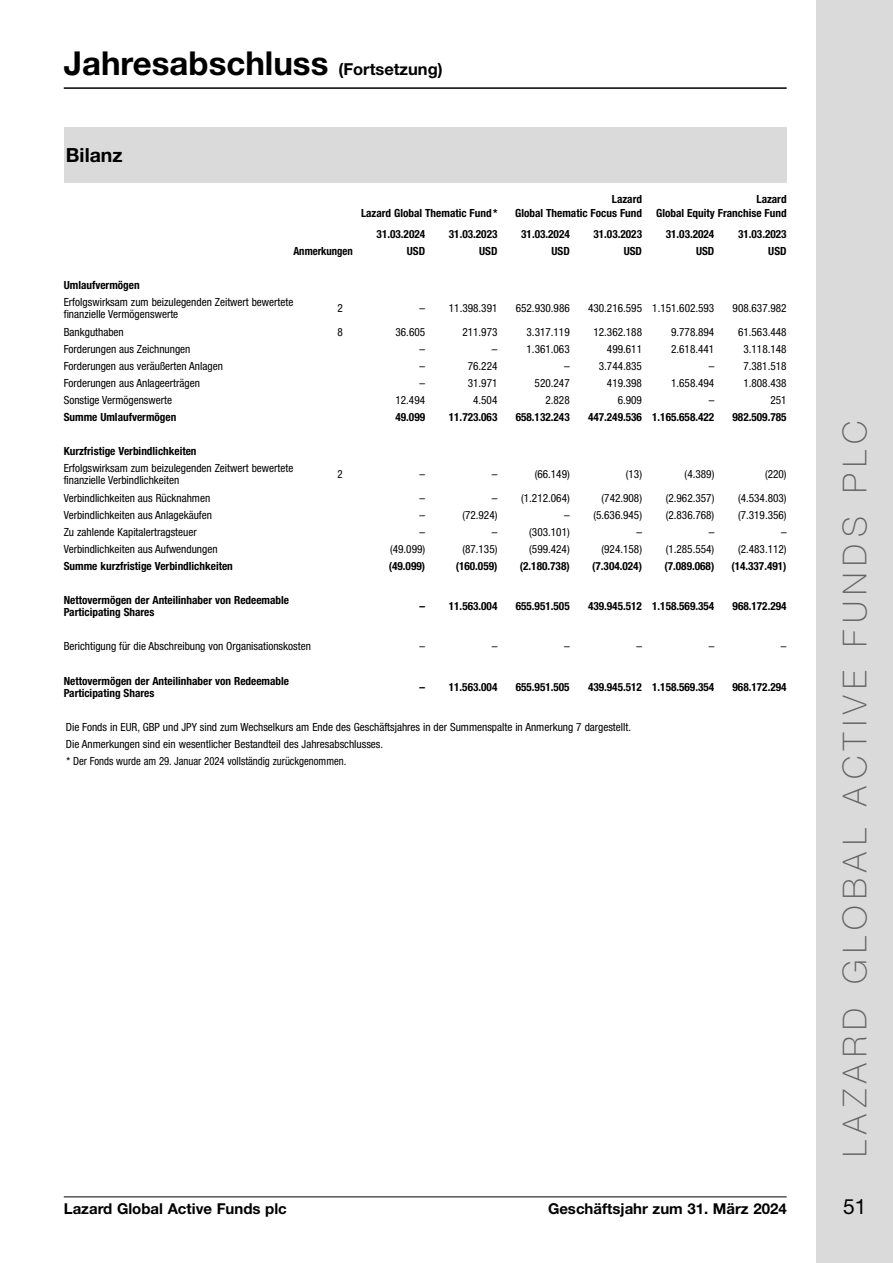
<style>
.page{position:relative;width:893px;height:1263px;background:#fff}
.page>*{position:absolute;margin:0;border:0;box-sizing:border-box;transform-origin:0 0}
.t1{font:700 33px "Helvetica Neue LT Std";color:#000}
.t2{font:100 33px "Helvetica Neue LT Std";letter-spacing:.2em;color:#646363}
.t3{font:21px "Helvetica Neue LT Std";color:#000}
.t4{font:700 19.5px "Helvetica Neue LT Std";color:#000}
.t5{font:700 15px "Helvetica Neue LT Std";color:#000}
.t6{font:condensed 11.25px/12px "Helvetica Neue LT Std";color:#000}
.t7{font:700 condensed 11.25px/13.5px "Helvetica Neue LT Std";color:#000;text-align:right}
.t8{font:700 condensed 11.25px "Helvetica Neue LT Std";color:#000;scale:.95 1}
.t9{font:condensed 11.25px "Helvetica Neue LT Std";color:#000;scale:.95 1}
.s1{font-size:16.5px}
</style>
<div class="page">
<div style="left:816px;top:0;width:77px;height:1263px;background:#dadada"></div>
<hr style="left:64px;top:1196px;width:723px;height:1px;background:#000">
<hr style="left:64px;top:87px;width:723px;height:2px;background:#000">
<div style="left:64px;top:128px;width:723px;height:55px;background:#dadada"></div>
<h1 class="t1" style="left:64px;top:42px;width:380px">Jahresabschluss <span class="s1">(Fortsetzung)</span></h1>
<h3 class="t4" style="left:66px;top:143px;width:58px">Bilanz</h3>
<p class="t7" style="left:361px;top:206px;width:138px">Lazard Global Thematic Fund *</p>
<p class="t7" style="left:515px;top:192px;width:128px">Lazard<br>Global Thematic Focus Fund</p>
<p class="t7" style="left:656px;top:192px;width:132px">Lazard<br>Global Equity Franchise Fund</p>
<p class="t7" style="left:377px;top:227px;width:50px">31.03.2024</p>
<p class="t7" style="left:449px;top:227px;width:50px">31.03.2023</p>
<p class="t7" style="left:521px;top:227px;width:50px">31.03.2024</p>
<p class="t7" style="left:593px;top:227px;width:50px">31.03.2023</p>
<p class="t7" style="left:666px;top:227px;width:50px">31.03.2024</p>
<p class="t7" style="left:738px;top:227px;width:50px">31.03.2023</p>
<p class="t8" style="left:293px;top:244px;width:64px">Anmerkungen</p>
<p class="t7" style="left:407px;top:244px;width:20px">USD</p>
<p class="t7" style="left:479px;top:244px;width:20px">USD</p>
<p class="t7" style="left:551px;top:244px;width:20px">USD</p>
<p class="t7" style="left:624px;top:244px;width:20px">USD</p>
<p class="t7" style="left:696px;top:244px;width:20px">USD</p>
<p class="t7" style="left:768px;top:244px;width:20px">USD</p>
<p class="t7" style="left:64px;top:278px;width:77px">Umlaufvermögen</p>
<p class="t6" style="left:64px;top:296px;width:231px">Erfolgswirksam zum beizulegenden Zeitwert bewertete finanzielle Vermögenswerte</p>
<p class="t6" style="left:337px;top:302px;width:7px">2</p>
<p class="t6" style="left:420px;top:302px;width:79px">– 11.398.391</p>
<p class="t6" style="left:516px;top:302px;width:55px">652.930.986</p>
<p class="t6" style="left:588px;top:302px;width:128px">430.216.595 1.151.602.593</p>
<p class="t6" style="left:733px;top:302px;width:55px">908.637.982</p>
<p class="t6" style="left:64px;top:326px;width:61px">Bankguthaben</p>
<p class="t6" style="left:337px;top:326px;width:7px">8</p>
<p class="t6" style="left:395px;top:326px;width:31px">36.605</p>
<p class="t6" style="left:462px;top:326px;width:37px">211.973</p>
<p class="t6" style="left:527px;top:326px;width:45px">3.317.119</p>
<p class="t6" style="left:593px;top:326px;width:50px">12.362.188</p>
<p class="t6" style="left:671px;top:326px;width:45px">9.778.894</p>
<p class="t6" style="left:738px;top:326px;width:50px">61.563.448</p>
<p class="t6" style="left:64px;top:343px;width:128px">Forderungen aus Zeichnungen</p>
<p class="t6" style="left:420px;top:343px;width:7px">–</p>
<p class="t6" style="left:492px;top:343px;width:7px">–</p>
<p class="t6" style="left:527px;top:343px;width:45px">1.361.063</p>
<p class="t6" style="left:607px;top:343px;width:37px">499.611</p>
<p class="t6" style="left:671px;top:343px;width:45px">2.618.441</p>
<p class="t6" style="left:743px;top:343px;width:45px">3.118.148</p>
<p class="t6" style="left:64px;top:360px;width:161px">Forderungen aus veräußerten Anlagen</p>
<p class="t6" style="left:420px;top:360px;width:7px">–</p>
<p class="t6" style="left:468px;top:360px;width:31px">76.224</p>
<p class="t6" style="left:564px;top:360px;width:7px">–</p>
<p class="t6" style="left:599px;top:360px;width:45px">3.744.835</p>
<p class="t6" style="left:709px;top:360px;width:7px">–</p>
<p class="t6" style="left:743px;top:360px;width:45px">7.381.518</p>
<p class="t6" style="left:64px;top:377px;width:138px">Forderungen aus Anlageerträgen</p>
<p class="t6" style="left:420px;top:377px;width:7px">–</p>
<p class="t6" style="left:468px;top:377px;width:31px">31.971</p>
<p class="t6" style="left:535px;top:377px;width:37px">520.247</p>
<p class="t6" style="left:607px;top:377px;width:37px">419.398</p>
<p class="t6" style="left:671px;top:377px;width:45px">1.658.494</p>
<p class="t6" style="left:743px;top:377px;width:45px">1.808.438</p>
<p class="t6" style="left:64px;top:394px;width:110px">Sonstige Vermögenswerte</p>
<p class="t6" style="left:395px;top:394px;width:31px">12.494</p>
<p class="t6" style="left:473px;top:394px;width:26px">4.504</p>
<p class="t6" style="left:545px;top:394px;width:26px">2.828</p>
<p class="t6" style="left:618px;top:394px;width:26px">6.909</p>
<p class="t6" style="left:709px;top:394px;width:7px">–</p>
<p class="t6" style="left:770px;top:394px;width:18px">251</p>
<p class="t7" style="left:64px;top:410px;width:114px">Summe Umlaufvermögen</p>
<p class="t7" style="left:395px;top:410px;width:31px">49.099</p>
<p class="t7" style="left:449px;top:410px;width:50px">11.723.063</p>
<p class="t7" style="left:516px;top:410px;width:55px">658.132.243</p>
<p class="t7" style="left:588px;top:410px;width:128px">447.249.536 1.165.658.422</p>
<p class="t7" style="left:733px;top:410px;width:55px">982.509.785</p>
<p class="t7" style="left:64px;top:444px;width:134px">Kurzfristige Verbindlichkeiten</p>
<p class="t6" style="left:64px;top:462px;width:231px">Erfolgswirksam zum beizulegenden Zeitwert bewertete finanzielle Verbindlichkeiten</p>
<p class="t9" style="left:338px;top:468px;width:7px">2</p>
<p class="t6" style="left:420px;top:468px;width:7px">–</p>
<p class="t6" style="left:492px;top:468px;width:7px">–</p>
<p class="t6" style="left:535px;top:468px;width:37px">(66.149)</p>
<p class="t6" style="left:626px;top:468px;width:18px">(13)</p>
<p class="t6" style="left:685px;top:468px;width:31px">(4.389)</p>
<p class="t6" style="left:765px;top:468px;width:23px">(220)</p>
<p class="t6" style="left:64px;top:491px;width:148px">Verbindlichkeiten aus Rücknahmen</p>
<p class="t6" style="left:420px;top:491px;width:7px">–</p>
<p class="t6" style="left:492px;top:491px;width:79px">– (1.212.064)</p>
<p class="t6" style="left:602px;top:491px;width:42px">(742.908)</p>
<p class="t6" style="left:666px;top:491px;width:50px">(2.962.357)</p>
<p class="t6" style="left:738px;top:491px;width:50px">(4.534.803)</p>
<p class="t6" style="left:64px;top:508px;width:150px">Verbindlichkeiten aus Anlagekäufen</p>
<p class="t6" style="left:420px;top:508px;width:7px">–</p>
<p class="t6" style="left:462px;top:508px;width:37px">(72.924)</p>
<p class="t6" style="left:564px;top:508px;width:79px">– (5.636.945)</p>
<p class="t6" style="left:666px;top:508px;width:50px">(2.836.768)</p>
<p class="t6" style="left:738px;top:508px;width:50px">(7.319.356)</p>
<p class="t6" style="left:64px;top:525px;width:134px">Zu zahlende Kapitalertragsteuer</p>
<p class="t6" style="left:420px;top:525px;width:7px">–</p>
<p class="t6" style="left:492px;top:525px;width:7px">–</p>
<p class="t6" style="left:529px;top:525px;width:42px">(303.101)</p>
<p class="t6" style="left:636px;top:525px;width:7px">–</p>
<p class="t6" style="left:709px;top:525px;width:7px">–</p>
<p class="t6" style="left:781px;top:525px;width:7px">–</p>
<p class="t6" style="left:64px;top:542px;width:155px">Verbindlichkeiten aus Aufwendungen</p>
<p class="t6" style="left:390px;top:542px;width:37px">(49.099)</p>
<p class="t6" style="left:462px;top:542px;width:37px">(87.135)</p>
<p class="t6" style="left:529px;top:542px;width:42px">(599.424)</p>
<p class="t6" style="left:601px;top:542px;width:42px">(924.158)</p>
<p class="t6" style="left:666px;top:542px;width:50px">(1.285.554)</p>
<p class="t6" style="left:738px;top:542px;width:50px">(2.483.112)</p>
<p class="t7" style="left:64px;top:559px;width:171px">Summe kurzfristige Verbindlichkeiten</p>
<p class="t7" style="left:389px;top:559px;width:38px">(49.099)</p>
<p class="t7" style="left:456px;top:559px;width:43px">(160.059)</p>
<p class="t7" style="left:520px;top:559px;width:51px">(2.180.738)</p>
<p class="t7" style="left:592px;top:559px;width:51px">(7.304.024)</p>
<p class="t7" style="left:664px;top:559px;width:51px">(7.089.068)</p>
<p class="t7" style="left:731px;top:559px;width:57px">(14.337.491)</p>
<p class="t7" style="left:64px;top:594px;width:227px;line-height:12px;text-align:left">Nettovermögen der Anteilinhaber von Redeemable<br>Participating Shares</p>
<p class="t7" style="left:420px;top:599px;width:79px">– 11.563.004</p>
<p class="t7" style="left:516px;top:599px;width:55px">655.951.505</p>
<p class="t7" style="left:588px;top:599px;width:128px">439.945.512 1.158.569.354</p>
<p class="t7" style="left:733px;top:599px;width:55px">968.172.294</p>
<p class="t6" style="left:64px;top:640px;width:249px">Berichtigung für die Abschreibung von Organisationskosten</p>
<p class="t6" style="left:419px;top:640px;width:7px">–</p>
<p class="t6" style="left:492px;top:640px;width:7px">–</p>
<p class="t6" style="left:564px;top:640px;width:7px">–</p>
<p class="t6" style="left:636px;top:640px;width:7px">–</p>
<p class="t6" style="left:709px;top:640px;width:7px">–</p>
<p class="t6" style="left:781px;top:640px;width:7px">–</p>
<p class="t7" style="left:64px;top:675px;width:227px;line-height:12px;text-align:left">Nettovermögen der Anteilinhaber von Redeemable<br>Participating Shares</p>
<p class="t7" style="left:419px;top:680px;width:79px">– 11.563.004</p>
<p class="t7" style="left:516px;top:680px;width:55px">655.951.505</p>
<p class="t7" style="left:588px;top:680px;width:128px">439.945.512 1.158.569.354</p>
<p class="t7" style="left:733px;top:680px;width:55px">968.172.294</p>
<p class="t6" style="left:66px;top:719px;width:567px;line-height:16.8px">Die Fonds in EUR, GBP und JPY sind zum Wechselkurs am Ende des Geschäftsjahres in der Summenspalte in Anmerkung 7 dargestellt.<br>Die Anmerkungen sind ein wesentlicher Bestandteil des Jahresabschlusses.<br>* Der Fonds wurde am 29. Januar 2024 vollständig zurückgenommen.</p>
<h1 class="t2" style="left:836px;top:1157px;width:738px;rotate:-90deg">LAZARD GLOBAL ACTIVE FUNDS PLC</h1>
<h3 class="t5" style="left:64px;top:1199px;width:225px">Lazard Global Active Funds plc</h3>
<h3 class="t5" style="left:548px;top:1199px;width:240px">Geschäftsjahr zum 31. März 2024</h3>
<h2 class="t3" style="left:843px;top:1194px;width:25px">51</h2>
</div>
